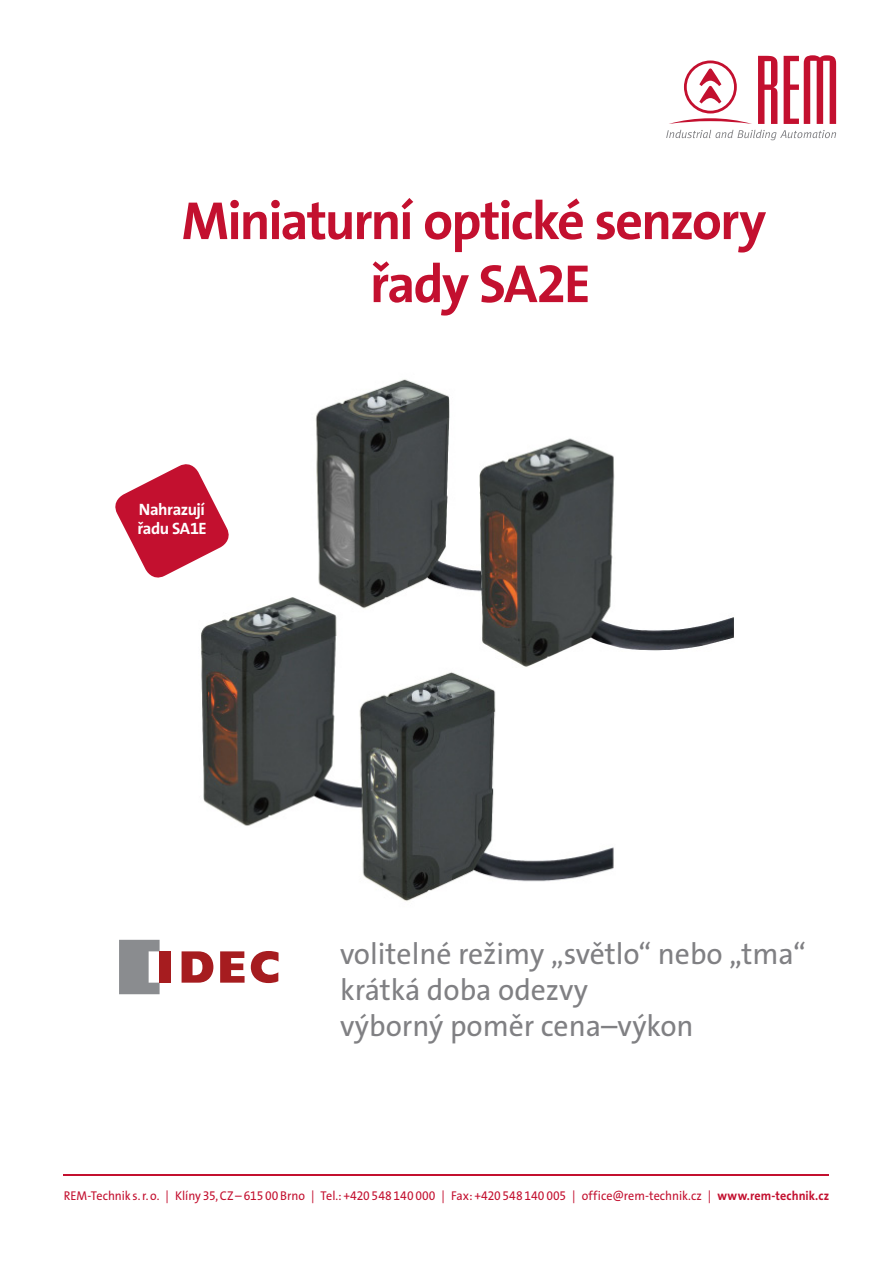
<style>
.page{position:relative;width:893px;height:1263px;background:#fff}
.page>*{position:absolute;margin:0;border:0;box-sizing:border-box;transform-origin:0 0}
.t1{font:700 54px/63px "The Sans Os F";letter-spacing:-.035em;color:#c3102f;text-align:center}
.t2{font:30px/36px "The Sans Os F";color:#808083}
.t3{font:700 16.5px/19.8px "The Sans Os F";letter-spacing:-.03em;color:#fff}
.t4{font:12.75px "The Sans Os F";color:#c3102f;scale:.95 1}
.s1{font-weight:700}
</style>
<div class="page">
<hr style="left:64px;top:1174px;width:765px;height:1px;background:#c3102f">
<svg style="left:666px;top:130px;width:170px;height:10px"></svg>
<svg style="left:758px;top:56px;width:19px;height:68px"></svg>
<svg style="left:784px;top:55px;width:52px;height:69px"></svg>
<svg style="left:669px;top:61px;width:83px;height:63px"></svg>
<svg style="left:119px;top:940px;width:41px;height:54px;background:#9c9b9e"></svg>
<svg style="left:182px;top:951px;width:31px;height:32px"></svg>
<svg style="left:220px;top:951px;width:25px;height:32px"></svg>
<div style="left:160px;top:951px;width:11px;height:32px;background:#a61c1f"></div>
<svg style="left:251px;top:951px;width:28px;height:32px"></svg>
<img style="left:201px;top:379px;width:533px;height:522px">
<svg style="left:115px;top:460px;width:118px;height:122px"></svg>
<h1 class="t1" style="left:181px;top:190px;width:586px">Miniaturní optické senzory řady SA2E</h1>
<p class="t3" style="left:137px;top:499px;width:71px">Nahrazují řadu SA1E</p>
<h2 class="t2" style="left:340px;top:936px;width:467px">volitelné režimy „světlo“ nebo „tma“ krátká doba odezvy<br>výborný poměr cena–výkon</h2>
<p class="t4" style="left:64px;top:1188px;width:807px">REM-Technik s.r.o. | Klíny 35, CZ – 615 00 Brno | Tel.: +420 548 140 000 | Fax: +420 548 140 005 | office@rem-technik.cz | <span class="s1">www.rem-technik.cz</span></p>
</div>
